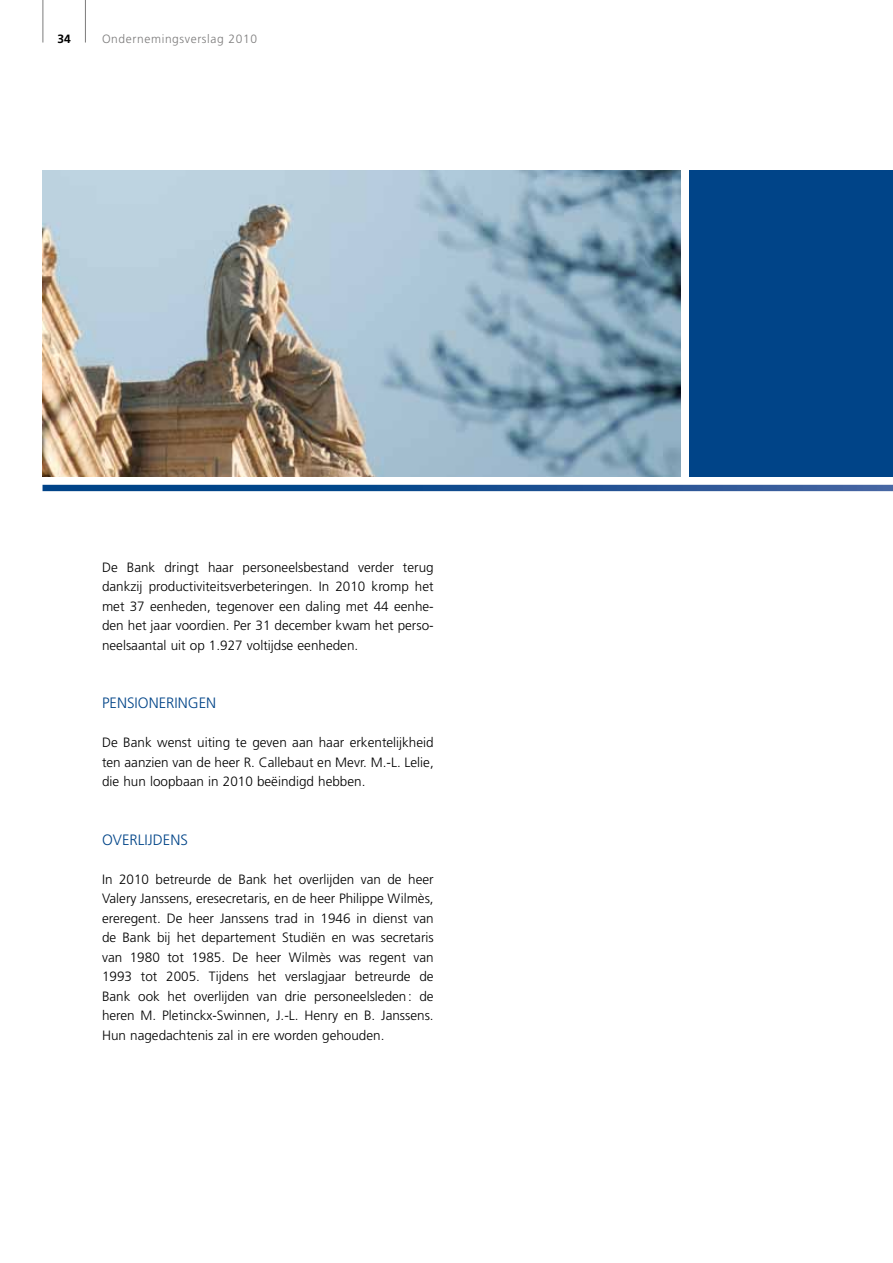
<style>
.page{position:relative;width:893px;height:1263px;background:#fff}
.page>*{position:absolute;margin:0;border:0;box-sizing:border-box;transform-origin:0 0}
.t1{font:300 15px "Frutiger LT";color:#048}
.t2{font:300 13.5px/19.5px "Frutiger LT";color:#000;text-align:justify}
.t3{font:300 12px "Frutiger LT";letter-spacing:.05em;color:#7c7b7b}
.t4{font:700 12px "Frutiger LT";color:#000}
</style>
<div class="page">
<hr style="left:85px;top:0;width:1px;height:43px;background:#7c7b7b">
<hr style="left:43px;top:0;width:1px;height:43px;background:#7c7b7b">
<div style="left:689px;top:170px;width:204px;height:306px;background:#048"></div>
<img style="left:43px;top:170px;width:638px;height:306px">
<svg style="left:43px;top:485px;width:850px;height:6px"></svg>
<p class="t4" style="left:57px;top:31px;width:15px">34</p>
<p class="t3" style="left:102px;top:32px;width:157px">Ondernemingsverslag 2010</p>
<p class="t2" style="left:102px;top:557px;width:333px">De Bank dringt haar personeelsbestand verder terug dankzij productiviteitsverbeteringen. In 2010 kromp het met 37 eenheden, tegenover een daling met 44 eenhe&shy;den het jaar voordien. Per 31 december kwam het perso&shy;neelsaantal uit op 1.927 voltijdse eenheden.</p>
<p class="t1" style="left:102px;top:694px;width:17px">Pensioneringen</p>
<p class="t2" style="left:102px;top:733px;width:333px">De Bank wenst uiting te geven aan haar erkentelijkheid ten aanzien van de heer R. Callebaut en Mevr. M.-L. Lelie, die hun loopbaan in 2010 beëindigd hebben.</p>
<p class="t1" style="left:102px;top:831px;width:20px">Overlijdens</p>
<p class="t2" style="left:102px;top:869px;width:333px">In 2010 betreurde de Bank het overlijden van de heer Valery Janssens, eresecretaris, en de heer Philippe Wilmès, ereregent. De heer Janssens trad in 1946 in dienst van de Bank bij het departement Studiën en was secretaris van 1980 tot 1985. De heer Wilmès was regent van 1993 tot 2005. Tijdens het verslagjaar betreurde de Bank ook het overlijden van drie personeelsleden: de heren M. Pletinckx-Swinnen, J.-L. Henry en B. Janssens.<br>Hun nagedachtenis zal in ere worden gehouden.</p>
</div>
